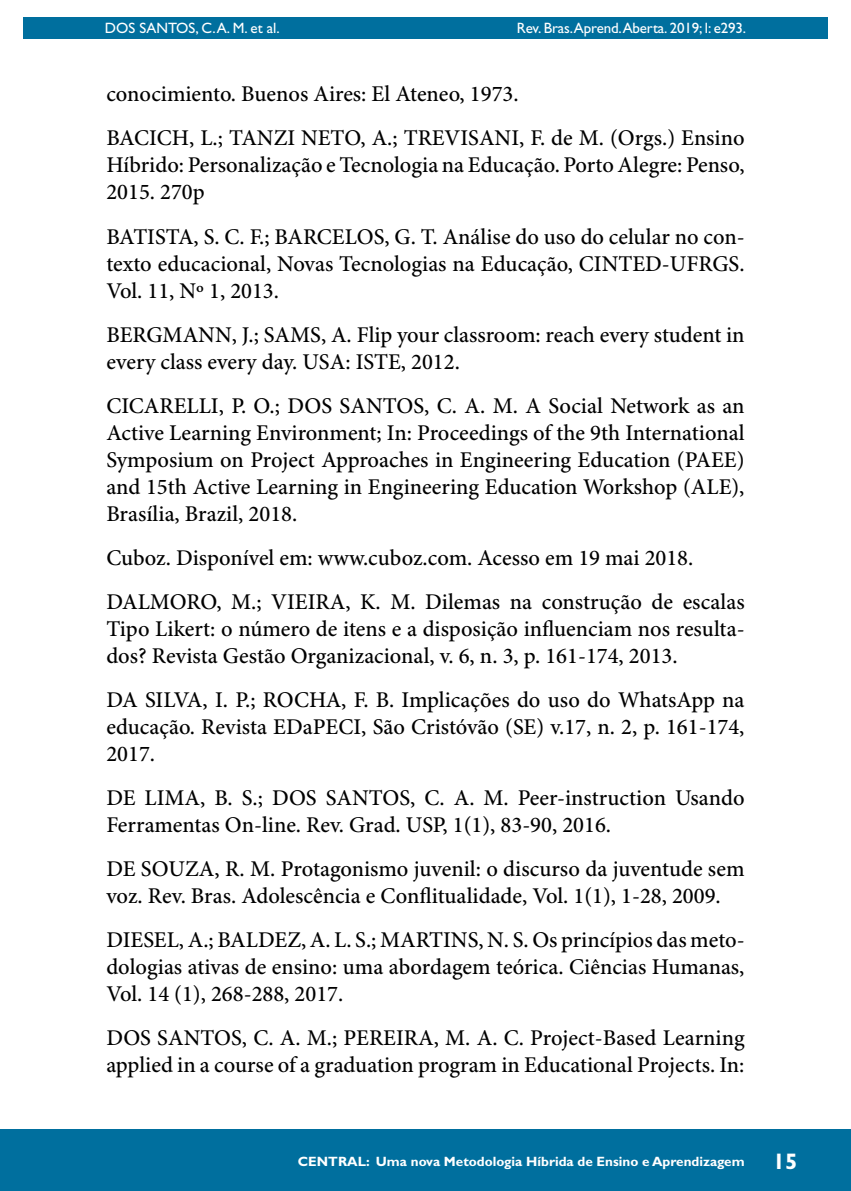
<style>
.page{position:relative;width:851px;height:1191px;background:#fff}
.page>*{position:absolute;margin:0;border:0;box-sizing:border-box;transform-origin:0 0}
.t1{font:500 22.5px/27px "Minion Pro";color:#000}
.t2{font:15px "Gill Sans Std";letter-spacing:-.01em;color:#fff}
.t3{font:700 13.5px "Gill Sans Std";color:#fff}
.s1{font-size:22.5px}
</style>
<div class="page">
<hr style="left:104px;top:0;width:1px;height:467px;background:#006f9e">
<div style="left:23px;top:17px;width:804px;height:21px;background:#006f9e"></div>
<div style="left:0;top:1129px;width:850px;height:62px;background:#006f9e"></div>
<p class="t2" style="left:105px;top:20px;width:176px">DOS SANTOS, C. A. M. et al.</p>
<p class="t2" style="left:517px;top:20px;width:231px">Rev. Bras.Aprend.Aberta. 2019; l: e293.</p>
<p class="t1" style="left:106px;top:73px;width:639px;line-height:44px">conocimiento. Buenos Aires: El Ateneo, 1973.<br>BACICH, L.; TANZI NETO, A.; TREVISANI, F. de M. (Orgs.) Ensino</p>
<p class="t1" style="left:106px;top:153px;width:639px">Híbrido: Personalização e Tecnologia na Educação. Porto Alegre: Penso,<br>2015. 270p</p>
<p class="t1" style="left:106px;top:224px;width:639px;text-align:justify">BATISTA, S. C. F.; BARCELOS, G. T. Análise do uso do celular no con&shy;texto educacional, Novas Tecnologias na Educação, CINTED-UFRGS.<br>Vol. 11, Nº 1, 2013.</p>
<p class="t1" style="left:106px;top:322px;width:639px">BERGMANN, J.; SAMS, A. Flip your classroom: reach every student in every class every day. USA: ISTE, 2012.</p>
<p class="t1" style="left:106px;top:393px;width:639px;text-align:justify">CICARELLI, P. O.; DOS SANTOS, C. A. M. A Social Network as an Active Learning Environment; In: Proceedings of the 9th International Symposium on Project Approaches in Engineering Education (PAEE) and 15th Active Learning in Engineering Education Workshop (ALE), Brasília, Brazil, 2018.</p>
<p class="t1" style="left:106px;top:536px;width:639px;line-height:44px">Cuboz. Disponível em: www.cuboz.com. Acesso em 19 mai 2018.<br>DALMORO, M.; VIEIRA, K. M. Dilemas na construção de escalas</p>
<p class="t1" style="left:106px;top:616px;width:639px">Tipo Likert: o número de itens e a disposição influenciam nos resulta&shy;dos? Revista Gestão Organizacional, v. 6, n. 3, p. 161-174, 2013.</p>
<p class="t1" style="left:106px;top:687px;width:639px;text-align:justify">DA SILVA, I. P.; ROCHA, F. B. Implicações do uso do WhatsApp na educação. Revista EDaPECI, São Cristóvão (SE) v.17, n. 2, p. 161-174, 2017.</p>
<p class="t1" style="left:106px;top:785px;width:639px">DE LIMA, B. S.; DOS SANTOS, C. A. M. Peer-instruction Usando<br>Ferramentas On-line. Rev. Grad. USP, 1(1), 83-90, 2016.</p>
<p class="t1" style="left:106px;top:856px;width:639px">DE SOUZA, R. M. Protagonismo juvenil: o discurso da juventude sem voz. Rev. Bras. Adolescência e Conflitualidade, Vol. 1(1), 1-28, 2009.</p>
<p class="t1" style="left:106px;top:927px;width:639px;text-align:justify">DIESEL, A.; BALDEZ, A. L. S.; MARTINS, N. S. Os princípios das meto&shy;dologias ativas de ensino: uma abordagem teórica. Ciências Humanas, Vol. 14 (1), 268-288, 2017.</p>
<p class="t1" style="left:106px;top:1025px;width:639px">DOS SANTOS, C. A. M.; PEREIRA, M. A. C. Project-Based Learning applied in a course of a graduation program in Educational Projects. In:</p>
<p class="t3" style="left:298px;top:1153px;width:501px">CENTRAL: Uma nova Metodologia Híbrida de Ensino e Aprendizagem <span class="s1">15</span></p>
</div>
